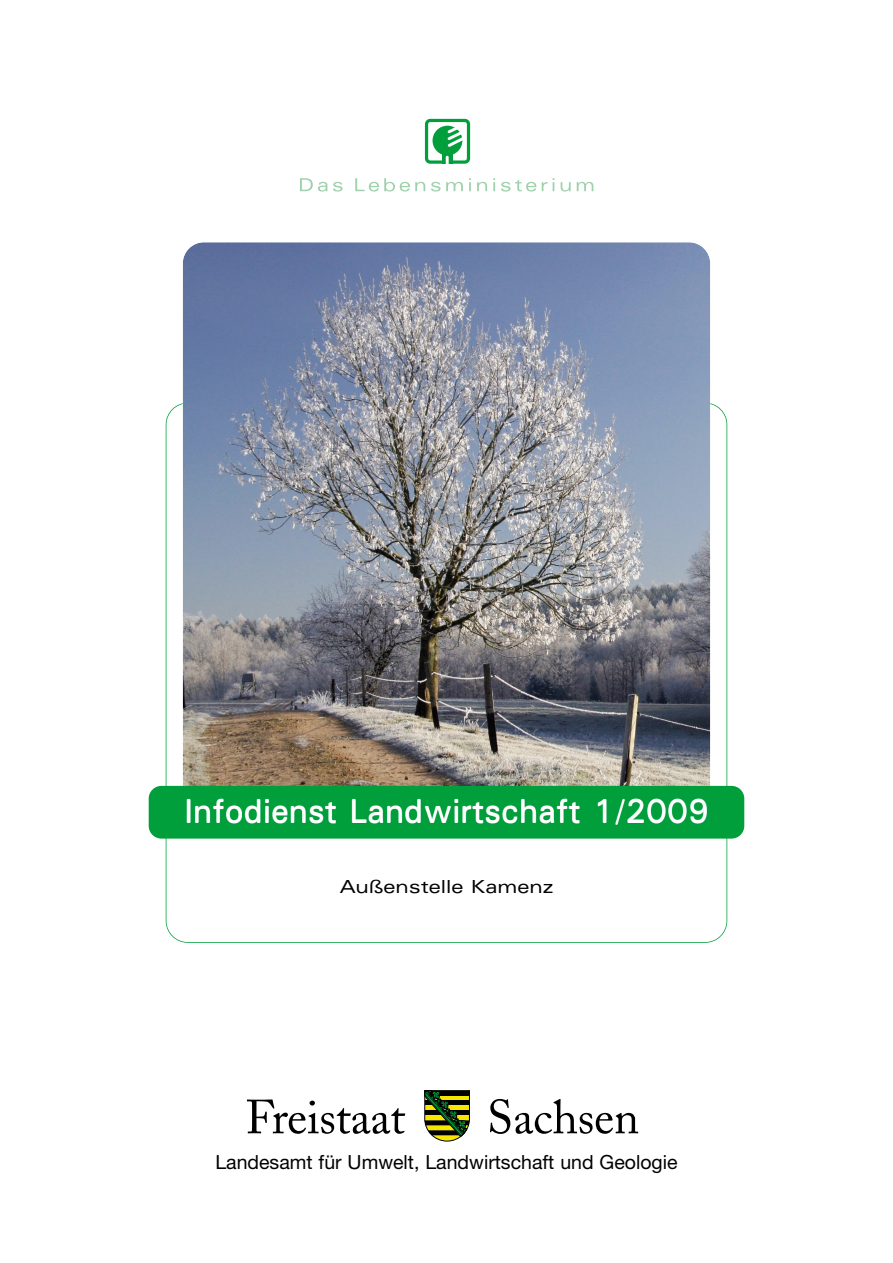
<style>
.page{position:relative;width:893px;height:1263px;background:#fff}
.page>*{position:absolute;margin:0;border:0;box-sizing:border-box;transform-origin:0 0}
.t1{font:500 33.45px "Univers";color:#fff}
.t2{font:19.5px "Helvetica Neue";color:#000}
.t3{font:expanded 18px "Univers";color:#000}
</style>
<div class="page">
<svg style="left:247px;top:1099px;width:158px;height:35px"></svg>
<svg style="left:490px;top:1099px;width:148px;height:35px"></svg>
<svg style="left:424px;top:1090px;width:46px;height:52px;background:#5f6a21"></svg>
<img style="left:183px;top:242px;width:527px;height:574px;border-radius:21px">
<div style="left:149px;top:786px;width:595px;height:53px;background:#009f3c;border-radius:13px"></div>
<svg style="left:300px;top:178px;width:27px;height:14px"></svg>
<svg style="left:333px;top:182px;width:9px;height:10px"></svg>
<svg style="left:355px;top:178px;width:70px;height:14px"></svg>
<svg style="left:431px;top:182px;width:9px;height:10px"></svg>
<svg style="left:446px;top:182px;width:17px;height:9px"></svg>
<svg style="left:469px;top:178px;width:2px;height:13px"></svg>
<svg style="left:477px;top:182px;width:10px;height:9px"></svg>
<svg style="left:493px;top:178px;width:2px;height:13px"></svg>
<svg style="left:501px;top:178px;width:53px;height:14px"></svg>
<svg style="left:560px;top:182px;width:10px;height:10px"></svg>
<svg style="left:576px;top:182px;width:17px;height:9px"></svg>
<div style="left:425px;top:119px;width:45px;height:45px;border:3px solid #009f3c;border-radius:4px"></div>
<svg style="left:442px;top:155px;width:10px;height:9px"></svg>
<svg style="left:446px;top:157px;width:2px;height:7px"></svg>
<div style="left:432px;top:126px;width:30px;height:30px;background:#009f3c;border-radius:50%"></div>
<svg style="left:445px;top:123px;width:23px;height:26px"></svg>
<h1 class="t1" style="left:184px;top:792px;width:526px">Infodienst Landwirtschaft 1/2009</h1>
<p class="t3" style="left:339px;top:880px;width:215px">Außenstelle Kamenz</p>
<p class="t2" style="left:215px;top:1155px;width:464px">Landesamt für Umwelt, Landwirtschaft und Geologie</p>
</div>
